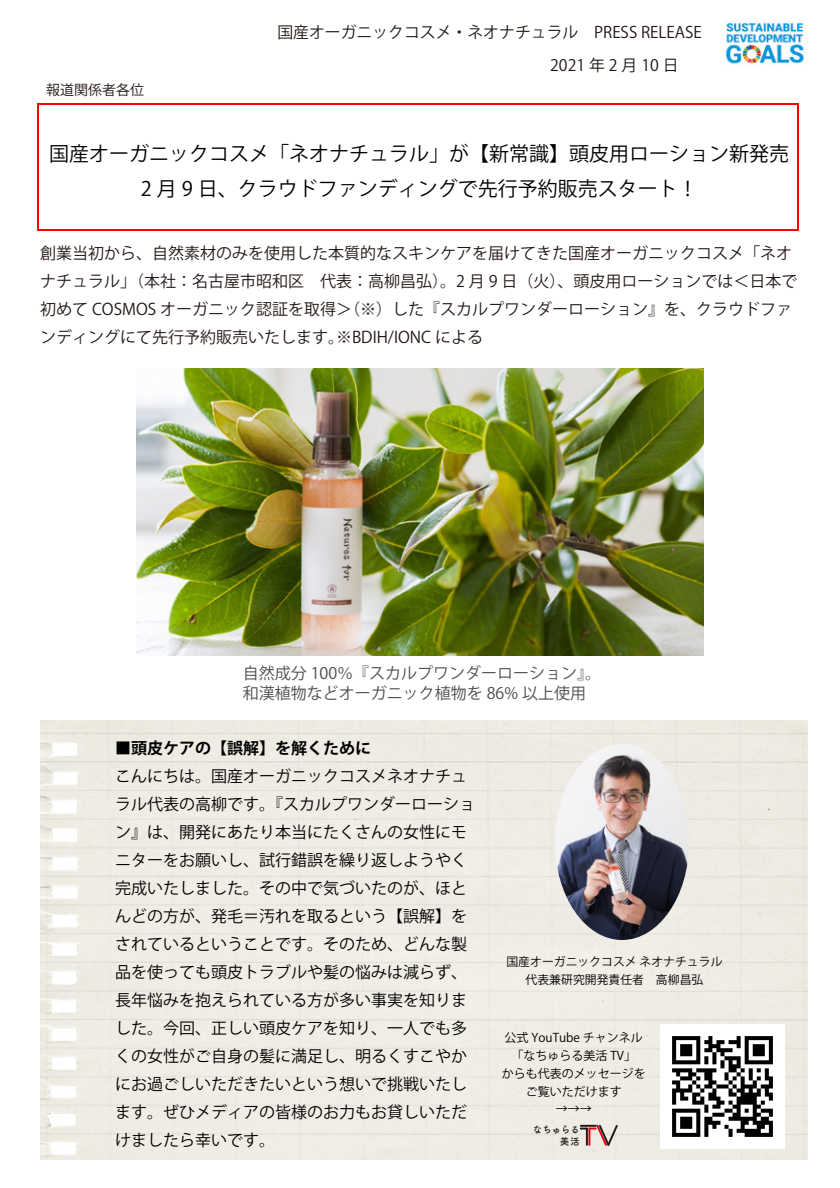
<style>
.page{position:relative;width:840px;height:1188px;background:#fff}
.page>*{position:absolute;margin:0;border:0;box-sizing:border-box;transform-origin:0 0}
.t1{font:20px/35.2px "Koz Go Pr 6 N";color:#000;text-align:center}
.t2{font:16px/28px "Koz Go Pr 6 N";color:#000}
.t3{font:16px/28px "Koz Go Pr 6 N";color:#231815}
.t4{font:16px/20px "Koz Go Pr 6 N";color:#4d4d4d}
.t5{font:700 16px "Koz Go Pr 6 N";color:#000}
.t6{font:14px "Koz Go Pr 6 N";color:#231815}
.t7{font:12px/17.6px "Koz Go Pr 6 N";color:#000;text-align:center}
.t8{font:9.6px/12px "Tsuku A Rd Gothic Std B";letter-spacing:-.025em;color:#231815;text-align:right}
</style>
<div class="page">
<div style="left:37px;top:103px;width:762px;height:128px;border:2px solid #f00"></div>
<img style="left:724px;top:21px;width:83px;height:43px">
<img style="left:136px;top:368px;width:568px;height:288px">
<div style="left:40px;top:720px;width:768px;height:440px;background:#efece5"></div>
<img style="left:555px;top:744px;width:134px;height:196px">
<svg style="left:581px;top:1123px;width:38px;height:24px"></svg>
<img style="left:660px;top:1024px;width:125px;height:125px">
<p class="t6" style="left:46px;top:82px;width:99px">報道関係者各位</p>
<p class="t3" style="left:439px;top:16px;width:264px;line-height:32.8px;text-indent:-162px">国産オーガニックコスメ・ネオナチュラル　PRESS RELEASE　　　　　　　2021 年 2 月 10 日</p>
<p class="t1" style="left:49px;top:137px;width:741px">国産オーガニックコスメ「ネオナチュラル」が【新常識】頭皮用ローション新発売<br>2 月 9 日、クラウドファンディングで先行予約販売スタート！</p>
<p class="t3" style="left:40px;top:239px;width:759px">創業当初から、自然素材のみを使用した本質的なスキンケアを届けてきた国産オーガニックコスメ「ネオナチュラル」（本社：名古屋市昭和区　代表：高柳昌弘）。2 月 9 日（火）、頭皮用ローションでは＜日本で初めて COSMOS オーガニック認証を取得＞（※）した『スカルプワンダーローション』を、クラウドファンディングにて先行予約販売いたします。※BDIH/IONC による</p>
<p class="t4" style="left:243px;top:663px;width:360px">自然成分 100％『スカルプワンダーローション』。和漢植物などオーガニック植物を 86% 以上使用</p>
<p class="t5" style="left:115px;top:739px;width:258px">■頭皮ケアの【誤解】を解くために</p>
<p class="t2" style="left:115px;top:762px;width:362px">こんにちは。国産オーガニックコスメネオナチュラル代表の高柳です。『スカルプワンダーローション』は、開発にあたり本当にたくさんの女性にモニターをお願いし、試行錯誤を繰り返しようやく完成いたしました。その中で気づいたのが、ほとんどの方が、発毛＝汚れを取るという【誤解】をされているということです。そのため、どんな製品を使っても頭皮トラブルや髪の悩みは減らず、長年悩みを抱えられている方が多い事実を知りました。今回、正しい頭皮ケアを知り、一人でも多くの女性がご自身の髪に満足し、明るくすこやかにお過ごしいただきたいという想いで挑戦いたします。ぜひメディアの皆様のお力もお貸しいただけましたら幸いです。</p>
<p class="t7" style="left:506px;top:953px;width:218px">国産オーガニックコスメ ネオナチュラル代表兼研究開発責任者　高柳昌弘</p>
<p class="t7" style="left:502px;top:1029px;width:145px">公式 YouTube チャンネル「なちゅらる美活 TV」<br>からも代表のメッセージをご覧いただけます</p>
<p class="t7" style="left:556px;top:1100px;width:37px">→→→</p>
<p class="t8" style="left:533px;top:1122px;width:49px">なちゅらる美活</p>
</div>
